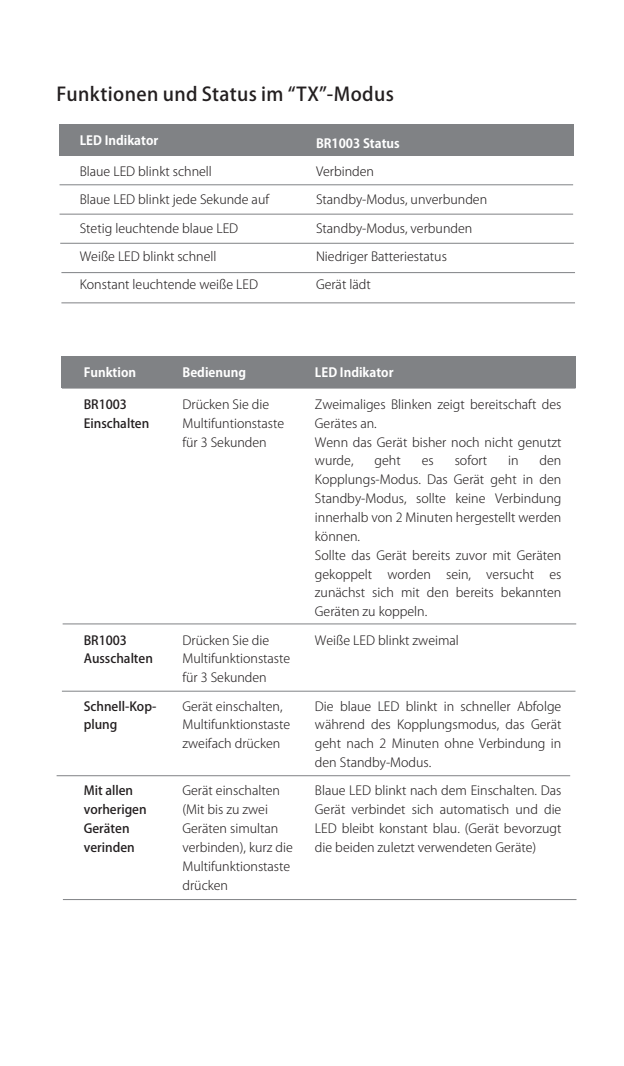
<style>
.page{position:relative;width:624px;height:1066px;background:#fff}
.page>*{position:absolute;margin:0;border:0;box-sizing:border-box;transform-origin:0 0}
.t1{font:500 18.8px "Koz Go Pro";letter-spacing:.02em;color:#231f20}
.t2{font:300 12.4px/18.8px "Koz Go Pro";color:#231f20}
.t3{font:500 12.4px/18.8px "Koz Go Pro";color:#231f20}
.t4{font:700 12.4px "Koz Go Pro";color:#fff}
</style>
<div class="page">
<hr style="left:62px;top:690px;width:513px;height:2px;background:#808285">
<hr style="left:62px;top:387px;width:513px;height:2px;background:#808285">
<hr style="left:63px;top:623px;width:513px;height:2px;background:#808285">
<hr style="left:57px;top:775px;width:513px;height:1px;background:#808285">
<hr style="left:63px;top:899px;width:513px;height:1px;background:#808285">
<div style="left:62px;top:357px;width:514px;height:31px;background:#808285"></div>
<hr style="left:59px;top:184px;width:514px;height:1px;background:#808285">
<hr style="left:59px;top:213px;width:514px;height:2px;background:#808285">
<hr style="left:59px;top:155px;width:514px;height:1px;background:#808285">
<hr style="left:60px;top:243px;width:514px;height:1px;background:#808285">
<hr style="left:61px;top:272px;width:514px;height:1px;background:#808285">
<hr style="left:61px;top:302px;width:514px;height:2px;background:#808285">
<div style="left:59px;top:124px;width:514px;height:31px;background:#808285"></div>
<h1 class="t1" style="left:57px;top:82px;width:339px">Funktionen und Status im “TX”-Modus</h1>
<p class="t4" style="left:80px;top:132px;width:80px">LED Indikator</p>
<p class="t4" style="left:316px;top:135px;width:85px">BR1003 Status</p>
<p class="t2" style="left:80px;top:162px;width:134px">Blaue LED blinkt schnell</p>
<p class="t2" style="left:80px;top:191px;width:191px">Blaue LED blinkt jede Sekunde auf</p>
<p class="t2" style="left:80px;top:219px;width:160px">Stetig leuchtende blaue LED</p>
<p class="t2" style="left:80px;top:247px;width:138px">Weiße LED blinkt schnell</p>
<p class="t2" style="left:80px;top:275px;width:180px">Konstant leuchtende weiße LED</p>
<p class="t2" style="left:316px;top:162px;width:60px">Verbinden</p>
<p class="t2" style="left:316px;top:191px;width:173px">Standby-Modus, unverbunden</p>
<p class="t2" style="left:316px;top:219px;width:158px">Standby-Modus, verbunden</p>
<p class="t2" style="left:316px;top:247px;width:132px">Niedriger Batteriestatus</p>
<p class="t2" style="left:316px;top:275px;width:56px">Gerät lädt</p>
<p class="t4" style="left:84px;top:365px;width:54px">Funktion</p>
<p class="t4" style="left:182px;top:365px;width:65px">Bedienung</p>
<p class="t4" style="left:315px;top:365px;width:80px">LED Indikator</p>
<p class="t3" style="left:84px;top:395px;width:67px">BR1003<br>Einschalten</p>
<p class="t3" style="left:84px;top:631px;width:71px">BR1003<br>Ausschalten</p>
<p class="t3" style="left:84px;top:697px;width:74px">Schnell-Kop&shy;plung</p>
<p class="t3" style="left:84px;top:782px;width:64px">Mit allen vorherigen<br>Geräten verinden</p>
<p class="t2" style="left:182px;top:395px;width:103px">Drücken Sie die<br>Multifuntionstaste für 3 Sekunden</p>
<p class="t2" style="left:182px;top:631px;width:109px">Drücken Sie die<br>Multifunktionstaste für 3 Sekunden</p>
<p class="t2" style="left:182px;top:697px;width:109px">Gerät einschalten,<br>Multifunktionstaste zweifach drücken</p>
<p class="t2" style="left:182px;top:781px;width:112px">Gerät einschalten (Mit bis zu zwei<br>Geräten simultan verbinden), kurz die<br>Multifunktionstaste drücken</p>
<p class="t2" style="left:315px;top:395px;width:248px">Zweimaliges Blinken zeigt bereitschaft des<br>Gerätes an.<br>Wenn das Gerät bisher noch nicht genutzt wurde,</p>
<p class="t2" style="left:374px;top:451px;width:28px">geht</p>
<p class="t2" style="left:421px;top:451px;width:14px">es</p>
<p class="t2" style="left:454px;top:451px;width:34px">sofort</p>
<p class="t2" style="left:508px;top:451px;width:12px">in</p>
<p class="t2" style="left:315px;top:451px;width:248px;text-indent:224px">den<br>Kopplungs-Modus. Das Gerät geht in den<br>Standby-Modus, sollte keine Verbindung innerhalb von 2 Minuten hergestellt werden können.<br>Sollte das Gerät bereits zuvor mit Geräten gekoppelt worden sein, versucht es zunächst sich mit den bereits bekannten<br>Geräten zu koppeln.</p>
<p class="t2" style="left:315px;top:631px;width:145px">Weiße LED blinkt zweimal</p>
<p class="t2" style="left:315px;top:697px;width:248px;text-align:justify">Die blaue LED blinkt in schneller Abfolge während des Kopplungsmodus, das Gerät geht nach 2 Minuten ohne Verbindung in den Standby-Modus.</p>
<p class="t2" style="left:315px;top:781px;width:248px;text-align:justify">Blaue LED blinkt nach dem Einschalten. Das Gerät verbindet sich automatisch und die LED bleibt konstant blau. (Gerät bevorzugt die beiden zuletzt verwendeten Geräte)</p>
</div>
